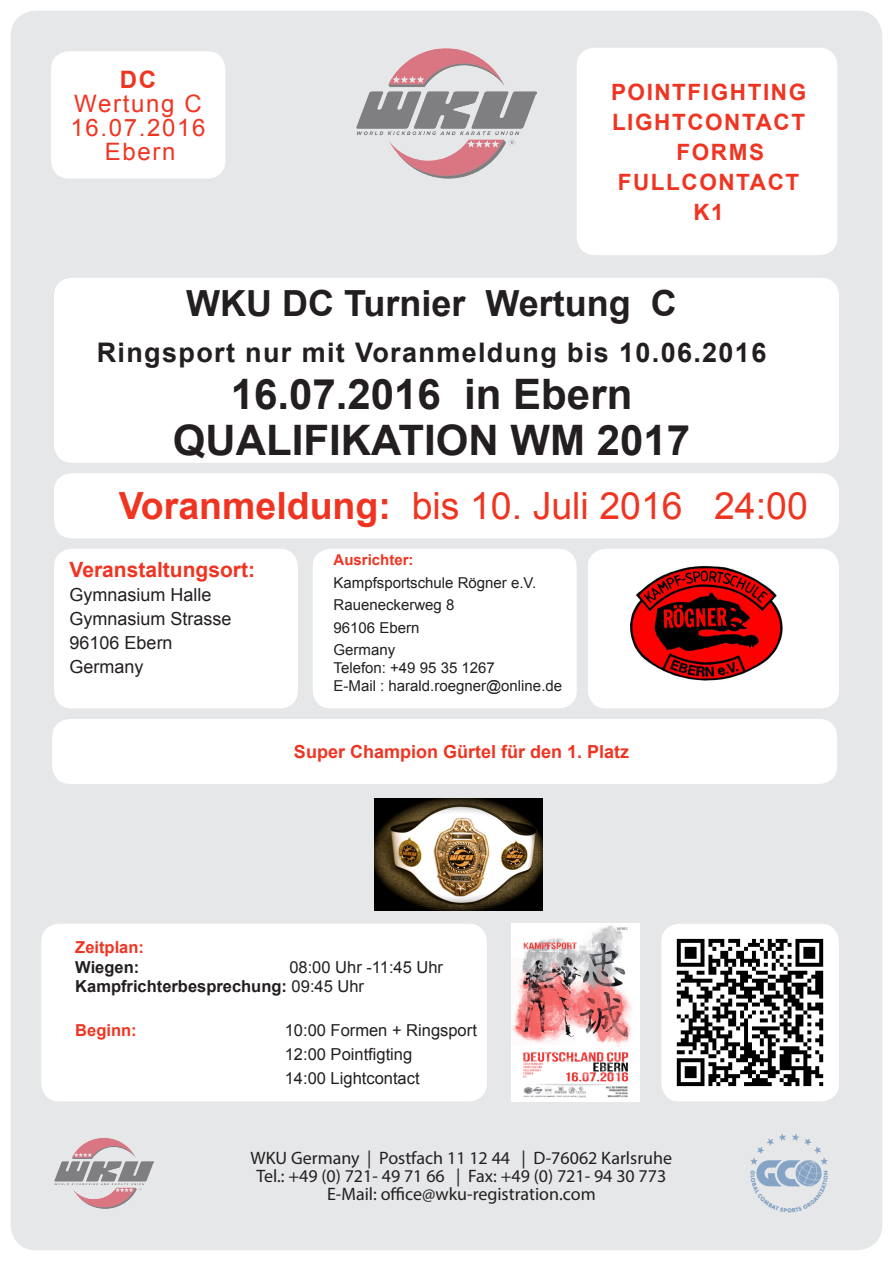
<style>
.page{position:relative;width:893px;height:1263px;background:#fff}
.page>*{position:absolute;margin:0;border:0;box-sizing:border-box;transform-origin:0 0}
.t1{font:700 42px "Arial";color:#231f20}
.t2{font:37.5px "Arial";color:#ef3522}
.t3{font:700 36px "Arial";color:#231f20}
.t4{font:700 27px "Arial";letter-spacing:.05em;color:#231f20}
.t5{font:24px "Arial";letter-spacing:.07em;color:#ef3522}
.t6{font:700 24px "Arial";color:#ef3522}
.t7{font:700 22.5px "Arial";letter-spacing:.07em;color:#ef3522}
.t8{font:700 21px "Arial";color:#ef3522}
.t9{font:18px/18px "Myriad Pro";color:#231f20;text-align:center}
.t10{font:18px "Arial";color:#231f20}
.t11{font:700 18px "Arial";color:#ef3522}
.t12{font:16.5px "Arial";color:#231f20}
.t13{font:700 16.5px "Arial";color:#231f20}
.t14{font:700 16.5px "Arial";color:#ef3522}
.t15{font:15px "Arial";color:#231f20}
.t16{font:700 15px "Arial";color:#ef3522}
.s1{font-weight:700}
.s2{font-weight:400}
</style>
<div class="page">
<div style="left:11px;top:11px;width:871px;height:1239px;background:#e6e7e9;border-radius:26px"></div>
<img style="left:54px;top:1138px;width:99px;height:71px">
<img style="left:750px;top:1134px;width:78px;height:79px">
<img style="left:356px;top:48px;width:181px;height:131px">
<div style="left:54px;top:278px;width:785px;height:185px;background:#fff;border-radius:18px"></div>
<div style="left:313px;top:549px;width:264px;height:159px;background:#fff;border-radius:18px"></div>
<div style="left:588px;top:549px;width:251px;height:159px;background:#fff;border-radius:18px"></div>
<div style="left:54px;top:549px;width:244px;height:159px;background:#fff;border-radius:18px"></div>
<img style="left:661px;top:924px;width:178px;height:177px">
<div style="left:51px;top:51px;width:174px;height:128px;background:#fff;border-radius:18px"></div>
<div style="left:577px;top:48px;width:260px;height:207px;background:#fff;border-radius:18px"></div>
<div style="left:54px;top:473px;width:785px;height:65px;background:#fff;border-radius:18px"></div>
<img style="left:511px;top:924px;width:128px;height:177px">
<img style="left:630px;top:565px;width:153px;height:116px">
<div style="left:41px;top:924px;width:446px;height:177px;background:#fff;border-radius:18px"></div>
<div style="left:52px;top:719px;width:785px;height:65px;background:#fff;border-radius:18px"></div>
<img style="left:375px;top:798px;width:168px;height:112px">
<p class="t6" style="left:120px;top:63px;width:38px">DC</p>
<p class="t5" style="left:74px;top:88px;width:129px">Wertung C</p>
<p class="t5" style="left:70px;top:112px;width:137px">16.07.2016</p>
<p class="t5" style="left:105px;top:136px;width:72px">Ebern</p>
<p class="t7" style="left:611px;top:77px;width:197px">POINTFIGHTING</p>
<p class="t7" style="left:612px;top:107px;width:195px">LIGHTCONTACT</p>
<p class="t7" style="left:676px;top:137px;width:89px">FORMS</p>
<p class="t7" style="left:618px;top:167px;width:183px">FULLCONTACT</p>
<p class="t7" style="left:693px;top:197px;width:32px">K1</p>
<p class="t3" style="left:186px;top:279px;width:492px">WKU DC Turnier Wertung C</p>
<p class="t4" style="left:97px;top:335px;width:671px">Ringsport nur mit Voranmeldung bis 10.06.2016</p>
<p class="t1" style="left:231px;top:366px;width:403px">16.07.2016 in Ebern</p>
<p class="t1" style="left:173px;top:413px;width:519px">QUALIFIKATION WM 2017</p>
<p class="t2" style="left:119px;top:482px;width:691px"><span class="s1">Voranmeldung:</span> bis 10. Juli 2016 24:00</p>
<p class="t8" style="left:70px;top:556px;width:187px">Veranstaltungsort:</p>
<p class="t10" style="left:70px;top:583px;width:144px">Gymnasium Halle</p>
<p class="t10" style="left:70px;top:607px;width:164px">Gymnasium Strasse</p>
<p class="t10" style="left:70px;top:631px;width:105px">96106 Ebern</p>
<p class="t10" style="left:70px;top:655px;width:76px">Germany</p>
<p class="t16" style="left:333px;top:550px;width:82px">Ausrichter:</p>
<p class="t15" style="left:333px;top:572px;width:204px">Kampfsportschule Rögner e.V.</p>
<p class="t15" style="left:333px;top:595px;width:122px">Raueneckerweg 8</p>
<p class="t15" style="left:333px;top:617px;width:87px">96106 Ebern</p>
<p class="t15" style="left:333px;top:640px;width:63px">Germany</p>
<p class="t15" style="left:333px;top:658px;width:163px">Telefon: +49 95 35 1267</p>
<p class="t15" style="left:333px;top:676px;width:230px">E-Mail : harald.roegner@online.de</p>
<p class="t11" style="left:294px;top:740px;width:337px">Super Champion Gürtel für den 1. Platz</p>
<p class="t14" style="left:75px;top:936px;width:70px">Zeitplan:</p>
<p class="t13" style="left:75px;top:956px;width:66px">Wiegen:</p>
<p class="t12" style="left:289px;top:956px;width:155px">08:00 Uhr -11:45 Uhr</p>
<p class="t13" style="left:75px;top:976px;width:290px">Kampfrichterbesprechung: <span class="s2">09:45 Uhr</span></p>
<p class="t14" style="left:75px;top:1020px;width:63px">Beginn:</p>
<p class="t12" style="left:285px;top:1020px;width:194px">10:00 Formen + Ringsport</p>
<p class="t12" style="left:285px;top:1044px;width:129px">12:00 Pointfigting</p>
<p class="t12" style="left:285px;top:1068px;width:136px">14:00 Lightcontact</p>
<p class="t9" style="left:251px;top:1148px;width:423px">WKU Germany | Postfach 11 12 44 | D-76062 Karlsruhe<br>Tel.: +49 (0) 721- 49 71 66 | Fax: +49 (0) 721- 94 30 773<br>E-Mail: office@wku-registration.com</p>
</div>
